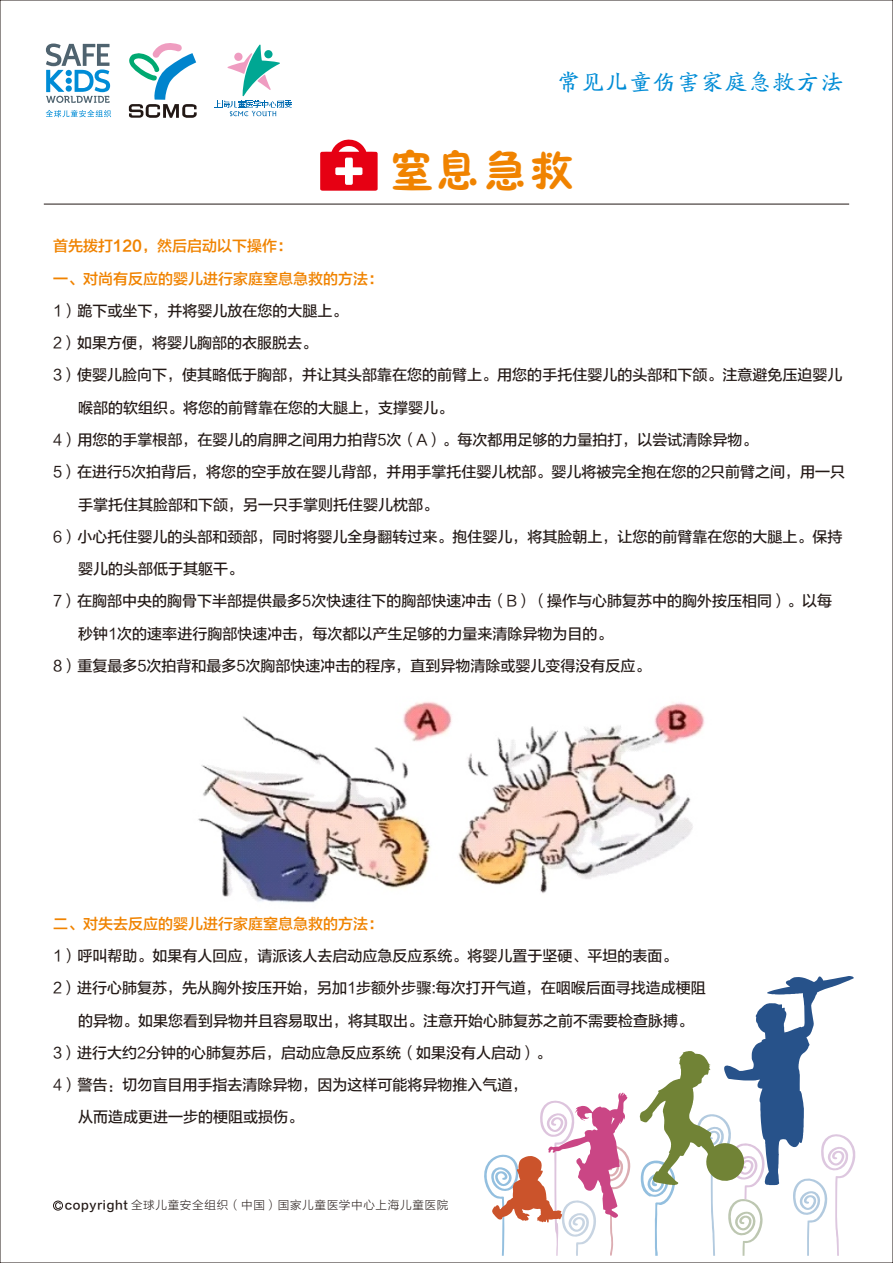
<style>
.page{position:relative;width:893px;height:1263px;background:#fff}
.page>*{position:absolute;margin:0;border:0;box-sizing:border-box;transform-origin:0 0}
.t1{font:44.55px "FZSEK GBK1 0";color:#f08300}
.t2{font:22.65px "FZBWKSJW GB1 0";letter-spacing:.055em;color:#008cd6}
.t3{font:15px "FZLTZHUNHK GBK1 0";color:#231916}
.t4{font:15px/32.2px "FZLTZHK GBK1 0";color:#f08300}
.t5{font:11.55px "FZLTKHK GBK1 0";letter-spacing:.055em;color:#231916}
.s1{font-family:"FZLTHK GBK1 0"}
.s2{font-family:"FZLTZHFW GB1 0"}
</style>
<div class="page">
<img style="left:198px;top:701px;width:507px;height:202px">
<svg style="left:320px;top:139px;width:58px;height:52px"></svg>
<svg style="left:43px;top:203px;width:807px;height:2px;background:#908b89"></svg>
<svg style="left:640px;top:976px;width:216px;height:280px"></svg>
<svg style="left:484px;top:1092px;width:147px;height:164px"></svg>
<div style="left:53px;top:1201px;width:10px;height:9px;border:1px solid #231916;border-radius:50%"></div>
<svg style="left:55px;top:1202px;width:6px;height:7px"></svg>
<svg style="left:128px;top:43px;width:69px;height:75px"></svg>
<svg style="left:46px;top:110px;width:65px;height:7px"></svg>
<svg style="left:46px;top:44px;width:64px;height:59px"></svg>
<svg style="left:214px;top:45px;width:78px;height:71px"></svg>
<h2 class="t2" style="left:557px;top:70px;width:287px">常见儿童伤害家庭急救方法</h2>
<h1 class="t1" style="left:389px;top:146px;width:187px">窒息急救</h1>
<p class="t4" style="left:53px;top:230px;width:332px">首先拨打120，然后启动以下操作：<br>一、对尚有反应的婴儿进行家庭窒息急救的方法：</p>
<p class="t3" style="left:53px;top:303px;width:296px"><span class="s1">1</span>）跪下或坐下，并将婴儿放在您的大腿上。</p>
<p class="t3" style="left:53px;top:335px;width:265px">2）如果方便，将婴儿胸部的衣服脱去。</p>
<p class="t3" style="left:53px;top:367px;width:791px">3）使婴儿脸向下，使其略低于胸部，并让其头部靠在您的前臂上。用您的手托住婴儿的头部和下颌。注意避免压迫婴儿</p>
<p class="t3" style="left:78px;top:399px;width:376px">喉部的软组织。将您的前臂靠在您的大腿上，支撑婴儿。</p>
<p class="t3" style="left:53px;top:432px;width:706px">4）用您的手掌根部，在婴儿的肩胛之间用力拍背5次（A）。每次都用足够的力量拍打，以尝试清除异物。</p>
<p class="t3" style="left:53px;top:464px;width:793px">5）在进行5次拍背后，将您的空手放在婴儿背部，并用手掌托住婴儿枕部。婴儿将被完全抱在您的2只前臂之间，用一只</p>
<p class="t3" style="left:78px;top:496px;width:361px">手掌托住其脸部和下颌，另一只手掌则托住婴儿枕部。</p>
<p class="t3" style="left:53px;top:528px;width:791px">6）小心托住婴儿的头部和颈部，同时将婴儿全身翻转过来。抱住婴儿，将其脸朝上，让您的前臂靠在您的大腿上。保持</p>
<p class="t3" style="left:78px;top:561px;width:166px">婴儿的头部低于其躯干。</p>
<p class="t3" style="left:53px;top:593px;width:780px">7） 在胸部中央的胸骨下半部提供最多5次快速往下的胸部快速冲击（B）（操作与心肺复苏中的胸外按压相同）。以每</p>
<p class="t3" style="left:78px;top:625px;width:536px">秒钟1次的速率进行胸部快速冲击，每次都以产生足够的力量来清除异物为目的。</p>
<p class="t3" style="left:53px;top:657px;width:599px">8）重复最多5次拍背和最多5次胸部快速冲击的程序，直到异物清除或婴儿变得没有反应。</p>
<p class="t4" style="left:53px;top:908px;width:331px">二、对失去反应的婴儿进行家庭窒息急救的方法：</p>
<p class="t3" style="left:53px;top:948px;width:626px">1） 呼叫帮助。如果有人回应，请派该人去启动应急反应系统。将婴儿置于坚硬、平坦的表面。</p>
<p class="t3" style="left:53px;top:980px;width:654px">2） 进行心肺复苏，先从胸外按压开始，另加1步额外步骤:每次打开气道，在咽喉后面寻找造成梗阻</p>
<p class="t3" style="left:78px;top:1012px;width:616px">的异物。如果您看到异物并且容易取出，将其取出。注意开始心肺复苏之前不需要检查脉搏。</p>
<p class="t3" style="left:53px;top:1044px;width:499px">3） 进行大约2分钟的心肺复苏后，启动应急反应系统（如果没有人启动）。</p>
<p class="t3" style="left:53px;top:1077px;width:476px">4） 警告：切勿盲目用手指去清除异物，因为这样可能将异物推入气道，</p>
<p class="t3" style="left:78px;top:1109px;width:226px">从而造成更进一步的梗阻或损伤。</p>
<p class="t5" style="left:65px;top:1198px;width:385px"><span class="s2">copyright</span> 全球儿童安全组织（中国）国家儿童医学中心上海儿童医院</p>
</div>
